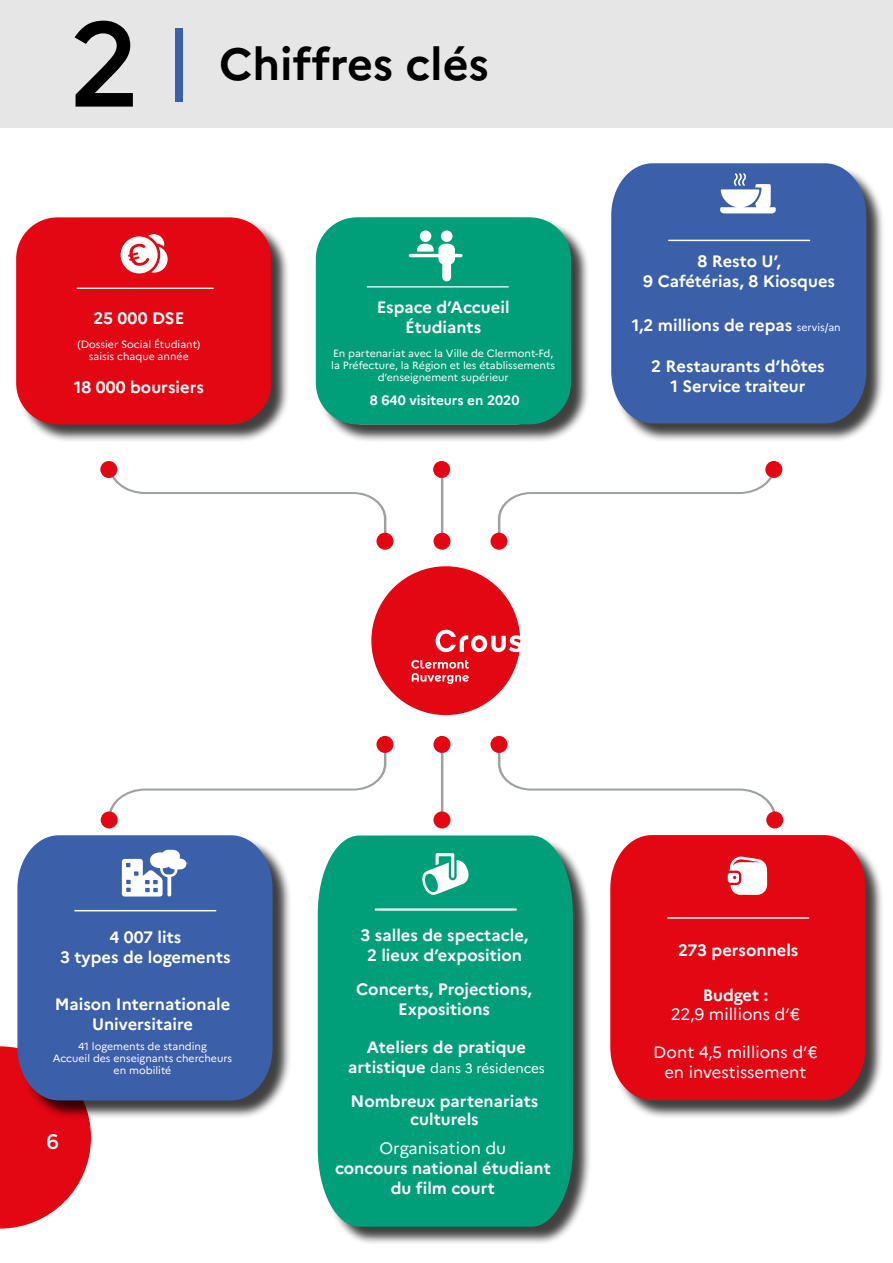
<style>
.page{position:relative;width:893px;height:1263px;background:#fff}
.page>*{position:absolute;margin:0;border:0;box-sizing:border-box;transform-origin:0 0}
.t1{font:120px "Montserrat";color:#000}
.t2{font:700 45px "Marianne";color:#000}
.t3{font:21px "Montserrat";color:#fff}
.t4{font:700 16.5px/19.8px "Marianne";color:#fff;text-align:center}
.t5{font:16.5px/19.8px "Marianne";color:#fff;text-align:center}
.t6{font:13.5px "Marianne";color:#fff}
.t7{font:700 13.5px "Marianne";color:#fff}
.t8{font:10.5px/12px "Marianne";color:#fff;text-align:center}
.s1{font-weight:400;font-size:10.5px}
.s2{font-weight:700;font-size:16.5px}
</style>
<div class="page">
<div style="left:0;top:0;width:893px;height:128px;background:#e6e6e6"></div>
<svg style="left:0;top:1046px;width:91px;height:182px"></svg>
<div style="left:19px;top:837px;width:272px;height:282px;background:#000;opacity:.75"></div>
<div style="left:17px;top:835px;width:256px;height:265px;background:#3b5fa9"></div>
<hr style="left:74px;top:910px;width:142px;height:1px;background:#fff">
<div style="left:320px;top:837px;width:272px;height:408px;background:#000;opacity:.75"></div>
<div style="left:318px;top:835px;width:255px;height:392px;background:#009f79"></div>
<svg style="left:375px;top:908px;width:142px;height:3px"></svg>
<hr style="left:441px;top:742px;width:2px;height:77px;background:#9ea1a3">
<svg style="left:498px;top:742px;width:277px;height:69px"></svg>
<svg style="left:109px;top:751px;width:277px;height:60px"></svg>
<div style="left:433px;top:811px;width:17px;height:17px;background:#e30613;border-radius:50%"></div>
<div style="left:766px;top:811px;width:17px;height:17px;background:#e30613;border-radius:50%"></div>
<div style="left:101px;top:811px;width:17px;height:17px;background:#e30613;border-radius:50%"></div>
<div style="left:433px;top:736px;width:17px;height:17px;background:#e30613;border-radius:50%"></div>
<div style="left:490px;top:736px;width:17px;height:17px;background:#e30613;border-radius:50%"></div>
<div style="left:376px;top:736px;width:17px;height:17px;background:#e30613;border-radius:50%"></div>
<hr style="left:441px;top:463px;width:2px;height:78px;background:#9ea1a3">
<svg style="left:498px;top:464px;width:274px;height:77px"></svg>
<svg style="left:111px;top:464px;width:275px;height:73px"></svg>
<div style="left:433px;top:533px;width:17px;height:17px;background:#e30613;border-radius:50%"></div>
<div style="left:490px;top:533px;width:17px;height:17px;background:#e30613;border-radius:50%"></div>
<div style="left:376px;top:533px;width:17px;height:17px;background:#e30613;border-radius:50%"></div>
<svg style="left:371px;top:566px;width:150px;height:149px"></svg>
<div style="left:433px;top:461px;width:17px;height:17px;background:#e30613;border-radius:50%"></div>
<div style="left:100px;top:461px;width:17px;height:17px;background:#e30613;border-radius:50%"></div>
<div style="left:765px;top:461px;width:17px;height:17px;background:#e30613;border-radius:50%"></div>
<div style="left:18px;top:219px;width:272px;height:224px;background:#000;opacity:.75"></div>
<div style="left:16px;top:217px;width:255px;height:207px;background:#e30613;border-radius:41px"></div>
<hr style="left:77px;top:288px;width:137px;height:1px;background:#fff">
<svg style="left:121px;top:234px;width:47px;height:39px"></svg>
<div style="left:318px;top:219px;width:272px;height:224px;background:#000;opacity:.75"></div>
<div style="left:316px;top:217px;width:255px;height:207px;background:#009f79;border-radius:41px"></div>
<hr style="left:367px;top:286px;width:142px;height:1px;background:#fff">
<svg style="left:409px;top:244px;width:54px;height:37px"></svg>
<div style="left:420px;top:230px;width:11px;height:12px;background:#fff;border-radius:50%"></div>
<div style="left:441px;top:230px;width:12px;height:12px;background:#fff;border-radius:50%"></div>
<div style="left:613px;top:165px;width:272px;height:278px;background:#000;opacity:.75"></div>
<div style="left:611px;top:163px;width:255px;height:260px;background:#3b5fa9"></div>
<hr style="left:668px;top:240px;width:142px;height:1px;background:#fff">
<svg style="left:720px;top:173px;width:56px;height:40px"></svg>
<svg style="left:122px;top:849px;width:65px;height:47px"></svg>
<svg style="left:422px;top:853px;width:48px;height:42px"></svg>
<div style="left:612px;top:837px;width:272px;height:282px;background:#000;opacity:.75"></div>
<div style="left:610px;top:835px;width:255px;height:265px;background:#e30613"></div>
<hr style="left:667px;top:917px;width:142px;height:2px;background:#fff">
<svg style="left:728px;top:856px;width:39px;height:39px"></svg>
<div style="left:176px;top:28px;width:7px;height:74px;background:#3b5fa9"></div>
<h1 class="t1" style="left:69px;top:-5px;width:72px">2</h1>
<h2 class="t2" style="left:219px;top:30px;width:271px">Chiffres clés</h2>
<p class="t4" style="left:93px;top:307px;width:92px">25 000 DSE</p>
<p class="t8" style="left:77px;top:337px;width:124px;line-height:12.6px">(Dossier Social Étudiant) saisis chaque année</p>
<p class="t4" style="left:74px;top:376px;width:132px">18 000 boursiers</p>
<p class="t4" style="left:377px;top:296px;width:134px">Espace d’Accueil<br>Étudiants</p>
<p class="t8" style="left:331px;top:346px;width:225px">En partenariat avec la Ville de Clermont-Fd, la Préfecture, la Région et les établissements d’enseignement supérieur</p>
<p class="t7" style="left:370px;top:390px;width:151px">8 640 visiteurs en 2020</p>
<p class="t4" style="left:643px;top:250px;width:193px">8 Resto U’,<br>9 Cafétérias, 8 Kiosques</p>
<p class="t4" style="left:632px;top:314px;width:210px">1,2 millions de repas <span class="s1">servis/an</span></p>
<p class="t4" style="left:651px;top:355px;width:175px">2 Restaurants d’hôtes<br>1 Service traiteur</p>
<p class="t4" style="left:60px;top:926px;width:172px">4 007 lits<br>3 types de logements</p>
<p class="t4" style="left:55px;top:993px;width:177px">Maison Internationale<br>Universitaire</p>
<p class="t8" style="left:53px;top:1040px;width:181px">41 logements de standing<br>Accueil des enseignants chercheurs en mobilité</p>
<p class="t3" style="left:46px;top:1129px;width:15px">6</p>
<p class="t4" style="left:361px;top:924px;width:169px">3 salles de spectacle,<br>2 lieux d’exposition</p>
<p class="t4" style="left:356px;top:978px;width:177px">Concerts, Projections,<br>Expositions</p>
<p class="t4" style="left:367px;top:1036px;width:161px">Ateliers de pratique</p>
<p class="t6" style="left:348px;top:1057px;width:198px"><span class="s2">artistique</span> dans 3 résidences</p>
<p class="t4" style="left:351px;top:1090px;width:189px;line-height:18px">Nombreux partenariats culturels</p>
<p class="t5" style="left:379px;top:1137px;width:128px">Organisation du</p>
<p class="t4" style="left:335px;top:1157px;width:217px">concours national étudiant du film court</p>
<p class="t4" style="left:678px;top:938px;width:122px">273 personnels</p>
<p class="t4" style="left:703px;top:983px;width:67px">Budget :</p>
<p class="t5" style="left:671px;top:1003px;width:130px">22,9 millions d’€</p>
<p class="t5" style="left:653px;top:1041px;width:166px">Dont 4,5 millions d’€ en investissement</p>
</div>
